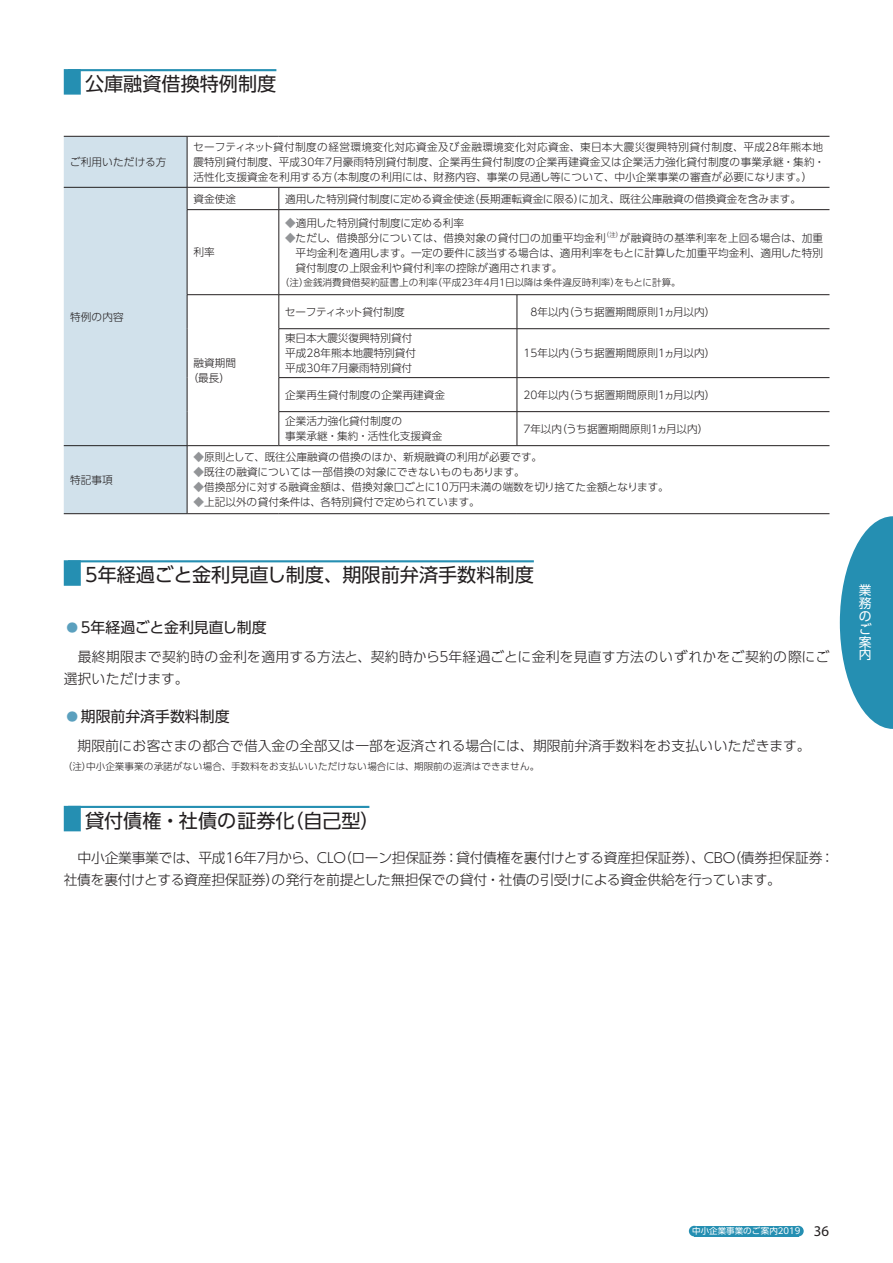
<style>
.page{position:relative;width:893px;height:1263px;background:#fff}
.page>*{position:absolute;margin:0;border:0;box-sizing:border-box;transform-origin:0 0}
.t1{font:19.2px "UD Shin Go Pro";color:#231f20}
.t2{font:14.85px "UD Shin Go Pro";color:#231f20}
.t3{font:300 13.8px/22.4px "UD Shin Go Pro";letter-spacing:-.01em;color:#231f20}
.t4{font:300 13.8px/22.4px "UD Shin Go Pro";letter-spacing:.02em;color:#231f20}
.t5{font:12.75px/12.8px "UD Shin Go Pro";color:#fff;text-align:justify}
.t6{font:300 10.65px/14.9px "UD Shin Go Pro";color:#231f20}
.t7{font:300 10.65px "UD Shin Go Pro";letter-spacing:-.04em;color:#231f20}
.t8{font:300 9.6px "UD Shin Go Pro";color:#231f20}
.t9{font:8.55px "UD Shin Go Pro";color:#fff}
.t10{font:300 6.45px "UD Shin Go Pro";color:#231f20}
.s1{color:#939598}
.s2{font-size:16.95px;color:#5ba0be}
.s3{font-family:"Myriad Pro";font-size:14.85px;color:#231f20}
</style>
<div class="page">
<svg style="left:840px;top:516px;width:52px;height:213px"></svg>
<hr style="left:892px;top:516px;width:1px;height:213px;background:#258fb2">
<div style="left:64px;top:806px;width:17px;height:25px;background:#258fb2"></div>
<hr style="left:68px;top:806px;width:301px;height:2px;background:#258fb2">
<div style="left:64px;top:69px;width:17px;height:26px;background:#258fb2"></div>
<hr style="left:68px;top:69px;width:208px;height:2px;background:#258fb2">
<div style="left:64px;top:560px;width:17px;height:26px;background:#258fb2"></div>
<hr style="left:68px;top:560px;width:466px;height:2px;background:#258fb2">
<div style="left:64px;top:137px;width:123px;height:376px;background:#d1e1eb"></div>
<hr style="left:64px;top:136px;width:123px;height:1px;background:#231f20">
<hr style="left:187px;top:136px;width:92px;height:1px;background:#231f20">
<hr style="left:187px;top:136px;width:1px;height:51px;background:#231f20">
<hr style="left:279px;top:136px;width:238px;height:1px;background:#231f20">
<hr style="left:517px;top:136px;width:312px;height:1px;background:#231f20">
<hr style="left:64px;top:187px;width:123px;height:1px;background:#231f20">
<hr style="left:187px;top:187px;width:92px;height:1px;background:#231f20">
<svg style="left:187px;top:188px;width:1px;height:21px"></svg>
<hr style="left:279px;top:187px;width:238px;height:1px;background:#231f20">
<svg style="left:279px;top:188px;width:1px;height:21px"></svg>
<hr style="left:517px;top:187px;width:312px;height:1px;background:#231f20">
<hr style="left:187px;top:209px;width:92px;height:1px;background:#231f20">
<hr style="left:187px;top:210px;width:1px;height:84px;background:#231f20">
<hr style="left:279px;top:209px;width:238px;height:1px;background:#231f20">
<hr style="left:279px;top:210px;width:1px;height:84px;background:#231f20">
<hr style="left:517px;top:209px;width:312px;height:1px;background:#231f20">
<hr style="left:187px;top:294px;width:92px;height:1px;background:#231f20">
<hr style="left:187px;top:295px;width:1px;height:34px;background:#231f20">
<hr style="left:187px;top:329px;width:1px;height:49px;background:#231f20">
<hr style="left:187px;top:378px;width:1px;height:34px;background:#231f20">
<hr style="left:187px;top:412px;width:1px;height:33px;background:#231f20">
<hr style="left:279px;top:294px;width:238px;height:1px;background:#231f20">
<hr style="left:279px;top:295px;width:1px;height:33px;background:#231f20">
<hr style="left:517px;top:294px;width:312px;height:1px;background:#231f20">
<hr style="left:517px;top:295px;width:1px;height:33px;background:#231f20">
<hr style="left:279px;top:328px;width:238px;height:1px;background:#231f20">
<hr style="left:279px;top:329px;width:1px;height:48px;background:#231f20">
<hr style="left:517px;top:328px;width:312px;height:1px;background:#231f20">
<hr style="left:517px;top:329px;width:1px;height:48px;background:#231f20">
<hr style="left:279px;top:378px;width:1px;height:33px;background:#231f20">
<hr style="left:517px;top:378px;width:1px;height:33px;background:#231f20">
<hr style="left:279px;top:412px;width:1px;height:33px;background:#231f20">
<hr style="left:517px;top:412px;width:1px;height:33px;background:#231f20">
<hr style="left:279px;top:377px;width:238px;height:1px;background:#231f20">
<hr style="left:517px;top:377px;width:312px;height:1px;background:#231f20">
<hr style="left:64px;top:445px;width:123px;height:1px;background:#231f20">
<hr style="left:187px;top:445px;width:92px;height:1px;background:#231f20">
<hr style="left:187px;top:446px;width:1px;height:67px;background:#231f20">
<hr style="left:64px;top:513px;width:123px;height:1px;background:#231f20">
<hr style="left:187px;top:513px;width:92px;height:1px;background:#231f20">
<hr style="left:279px;top:513px;width:238px;height:1px;background:#231f20">
<hr style="left:517px;top:513px;width:312px;height:1px;background:#231f20">
<hr style="left:279px;top:411px;width:238px;height:1px;background:#231f20">
<hr style="left:517px;top:411px;width:312px;height:1px;background:#231f20">
<hr style="left:279px;top:445px;width:238px;height:1px;background:#231f20">
<hr style="left:517px;top:445px;width:312px;height:1px;background:#231f20">
<div style="left:694px;top:1226px;width:104px;height:10px;background:#258fb2"></div>
<div style="left:689px;top:1226px;width:10px;height:10px;background:#258fb2;border-radius:50%"></div>
<div style="left:793px;top:1226px;width:11px;height:10px;background:#258fb2;border-radius:50%"></div>
<h1 class="t1" style="left:85px;top:68px;width:193px">公庫融資借換特例制度</h1>
<p class="t6" style="left:70px;top:154px;width:98px">ご利用いただける方</p>
<p class="t6" style="left:70px;top:309px;width:55px">特例の内容</p>
<p class="t6" style="left:70px;top:472px;width:44px">特記事項</p>
<p class="t6" style="left:193px;top:139px;width:633px">セーフティネット貸付制度の経営環境変化対応資金及び金融環境変化対応資金、東日本大震災復興特別貸付制度、平成28年熊本地震特別貸付制度、平成30年7月豪雨特別貸付制度、企業再生貸付制度の企業再建資金又は企業活力強化貸付制度の事業承継・集約・活性化支援資金を利用する方（本制度の利用には、財務内容、事業の見通し等について、中小企業事業の審査が必要になります。）</p>
<p class="t6" style="left:193px;top:191px;width:44px">資金使途</p>
<p class="t6" style="left:285px;top:191px;width:517px">適用した特別貸付制度に定める資金使途（長期運転資金に限る）に加え、既往公庫融資の借換資金を含みます。</p>
<p class="t6" style="left:193px;top:244px;width:23px">利率</p>
<p class="t6" style="left:188px;top:355px;width:50px;text-align:center">融資期間（最長）</p>
<p class="t6" style="left:285px;top:215px;width:180px"><span class="s1">◆</span>適用した特別貸付制度に定める利率</p>
<p class="t6" style="left:285px;top:230px;width:322px"><span class="s1">◆</span>ただし、借換部分については、借換対象の貸付口の加重平均金利</p>
<p class="t10" style="left:603px;top:229px;width:21px">（注）</p>
<p class="t6" style="left:296px;top:230px;width:529px;text-align:justify;text-indent:324px">が融資時の基準利率を上回る場合は、加重平均金利を適用します。一定の要件に該当する場合は、適用利率をもとに計算した加重平均金利、適用した特別貸付制度の上限金利や貸付利率の控除が適用されます。</p>
<p class="t8" style="left:280px;top:274px;width:402px">（注）金銭消費貸借契約証書上の利率（平成23年4月1日以降は条件違反時利率）をもとに計算。</p>
<p class="t7" style="left:285px;top:303px;width:121px">セーフティネット貸付制度</p>
<p class="t6" style="left:530px;top:304px;width:186px">8年以内（うち据置期間原則1ヵ月以内）</p>
<p class="t6" style="left:285px;top:330px;width:132px">東日本大震災復興特別貸付平成28年熊本地震特別貸付平成30年7月豪雨特別貸付</p>
<p class="t6" style="left:523px;top:345px;width:193px">15年以内（うち据置期間原則1ヵ月以内）</p>
<p class="t6" style="left:285px;top:387px;width:161px">企業再生貸付制度の企業再建資金</p>
<p class="t6" style="left:523px;top:387px;width:193px">20年以内（うち据置期間原則1ヵ月以内）</p>
<p class="t6" style="left:285px;top:413px;width:159px">企業活力強化貸付制度の<br>事業承継・集約・活性化支援資金</p>
<p class="t6" style="left:523px;top:421px;width:186px">7年以内（うち据置期間原則1ヵ月以内）</p>
<p class="t6" style="left:193px;top:449px;width:350px"><span class="s1">◆</span>原則として、既往公庫融資の借換のほか、新規融資の利用が必要です。</p>
<p class="t6" style="left:193px;top:464px;width:333px"><span class="s1">◆</span>既往の融資については一部借換の対象にできないものもあります。</p>
<p class="t6" style="left:193px;top:479px;width:477px"><span class="s1">◆</span>借換部分に対する融資金額は、借換対象口ごとに10万円未満の端数を切り捨てた金額となります。</p>
<p class="t6" style="left:193px;top:494px;width:288px"><span class="s1">◆</span>上記以外の貸付条件は、各特別貸付で定められています。</p>
<h1 class="t1" style="left:85px;top:560px;width:450px">5年経過ごと金利見直し制度、期限前弁済手数料制度</h1>
<h2 class="t2" style="left:64px;top:615px;width:204px"><span class="s2">◦</span>5年経過ごと金利見直し制度</h2>
<p class="t4" style="left:64px;top:645px;width:767px">　最終期限まで契約時の金利を適用する方法と、契約時から5年経過ごとに金利を見直す方法のいずれかをご契約の際にご選択いただけます。</p>
<h2 class="t2" style="left:64px;top:704px;width:167px"><span class="s2">◦</span>期限前弁済手数料制度</h2>
<p class="t3" style="left:64px;top:734px;width:748px">　期限前にお客さまの都合で借入金の全部又は一部を返済される場合には、期限前弁済手数料をお支払いいただきます。</p>
<p class="t8" style="left:63px;top:758px;width:478px">（注）中小企業事業の承諾がない場合、手数料をお支払いいただけない場合には、期限前の返済はできません。</p>
<h1 class="t1" style="left:85px;top:805px;width:296px">貸付債権・社債の証券化（自己型）</h1>
<p class="t3" style="left:64px;top:845px;width:772px">　中小企業事業では、平成16年7月から、CLO（ローン担保証券：貸付債権を裏付けとする資産担保証券）、CBO（債券担保証券：社債を裏付けとする資産担保証券）の発行を前提とした無担保での貸付・社債の引受けによる資金供給を行っています。</p>
<p class="t5" style="left:859px;top:584px;width:14px">業務のご案内</p>
<p class="t9" style="left:692px;top:1224px;width:138px">中小企業事業のご案内2019 <span class="s3">36</span></p>
</div>
